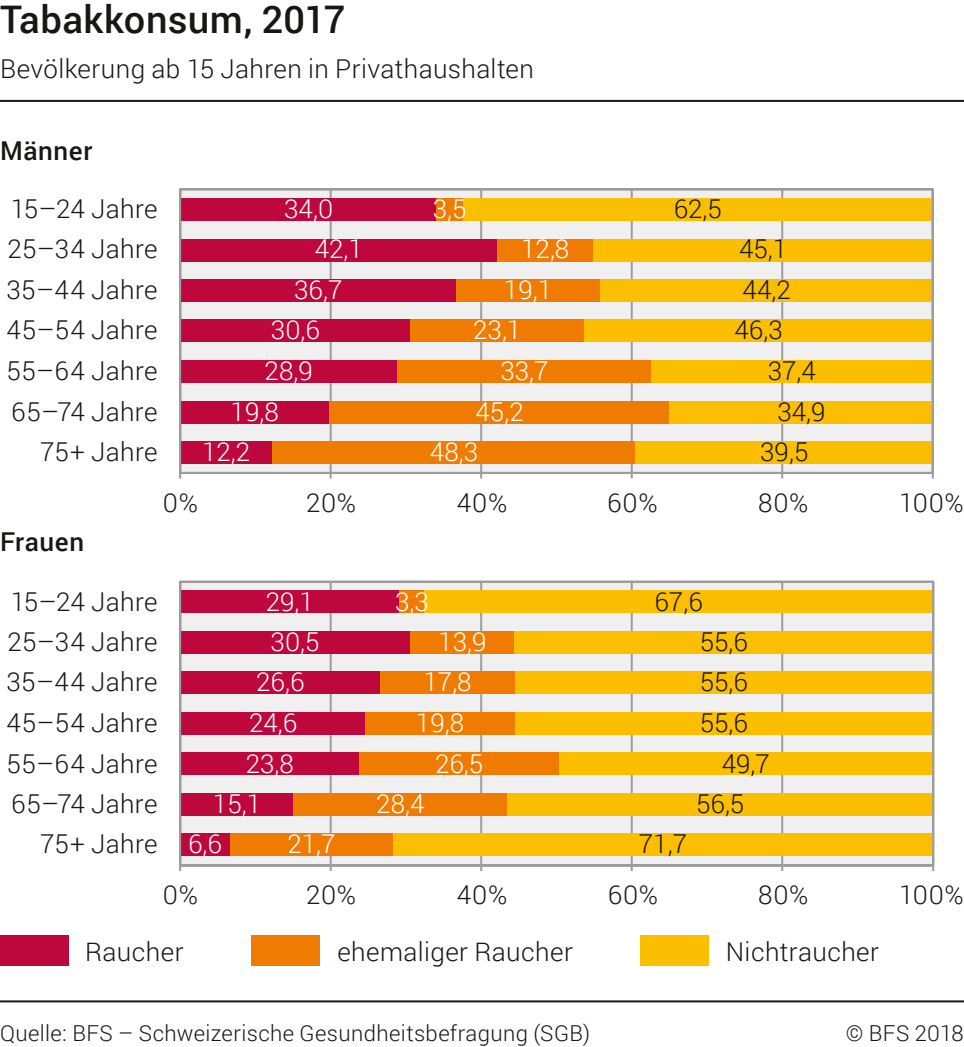
<style>
.page{position:relative;width:964px;height:1047px;background:#fff}
.page>*{position:absolute;margin:0;border:0;box-sizing:border-box;transform-origin:0 0}
.t1{font:500 38px "Roboto";letter-spacing:.01em;color:#181716}
.t2{font:300 26px/40.4px "Roboto";letter-spacing:.015em;color:#181716;text-align:right}
.t3{font:300 26px "Roboto";color:#fff}
.t4{font:500 26px "Roboto";letter-spacing:.025em;color:#181716}
.t5{font:300 22px "Roboto";letter-spacing:.02em;color:#181716}
</style>
<div class="page">
<svg style="left:179px;top:188px;width:755px;height:291px"></svg>
<hr style="left:329px;top:189px;width:2px;height:284px;background:#9c9c9c">
<hr style="left:480px;top:189px;width:2px;height:284px;background:#9c9c9c">
<hr style="left:630px;top:189px;width:2px;height:284px;background:#9c9c9c">
<hr style="left:781px;top:189px;width:2px;height:284px;background:#9c9c9c">
<hr style="left:180px;top:472px;width:752px;height:2px;background:#9c9c9c">
<div style="left:180px;top:198px;width:256px;height:22px;background:#be083d"></div>
<div style="left:436px;top:198px;width:26px;height:22px;background:#ef7c00"></div>
<div style="left:462px;top:198px;width:470px;height:22px;background:#fcbe00"></div>
<div style="left:180px;top:239px;width:316px;height:22px;background:#be083d"></div>
<div style="left:496px;top:239px;width:97px;height:22px;background:#ef7c00"></div>
<div style="left:593px;top:239px;width:339px;height:22px;background:#fcbe00"></div>
<div style="left:180px;top:279px;width:276px;height:23px;background:#be083d"></div>
<div style="left:456px;top:279px;width:144px;height:23px;background:#ef7c00"></div>
<div style="left:600px;top:279px;width:332px;height:23px;background:#fcbe00"></div>
<div style="left:180px;top:320px;width:230px;height:22px;background:#be083d"></div>
<div style="left:410px;top:320px;width:174px;height:22px;background:#ef7c00"></div>
<div style="left:584px;top:320px;width:348px;height:22px;background:#fcbe00"></div>
<div style="left:180px;top:360px;width:217px;height:22px;background:#be083d"></div>
<div style="left:397px;top:360px;width:253px;height:22px;background:#ef7c00"></div>
<div style="left:650px;top:360px;width:282px;height:22px;background:#fcbe00"></div>
<div style="left:180px;top:401px;width:149px;height:22px;background:#be083d"></div>
<div style="left:329px;top:401px;width:340px;height:22px;background:#ef7c00"></div>
<div style="left:669px;top:401px;width:263px;height:22px;background:#fcbe00"></div>
<div style="left:180px;top:441px;width:92px;height:23px;background:#be083d"></div>
<div style="left:272px;top:441px;width:363px;height:23px;background:#ef7c00"></div>
<div style="left:635px;top:441px;width:297px;height:23px;background:#fcbe00"></div>
<div style="left:0;top:935px;width:68px;height:31px;background:#be083d"></div>
<div style="left:252px;top:935px;width:68px;height:31px;background:#ef7c00"></div>
<div style="left:640px;top:935px;width:68px;height:31px;background:#fcbe00"></div>
<hr style="left:0;top:100px;width:963px;height:2px;background:#181716">
<hr style="left:0;top:1000px;width:963px;height:2px;background:#181716">
<svg style="left:179px;top:580px;width:755px;height:291px"></svg>
<hr style="left:329px;top:582px;width:2px;height:283px;background:#9c9c9c">
<hr style="left:480px;top:582px;width:2px;height:283px;background:#9c9c9c">
<hr style="left:630px;top:582px;width:2px;height:283px;background:#9c9c9c">
<hr style="left:781px;top:582px;width:2px;height:283px;background:#9c9c9c">
<hr style="left:180px;top:864px;width:752px;height:2px;background:#9c9c9c">
<div style="left:180px;top:591px;width:219px;height:22px;background:#be083d"></div>
<div style="left:399px;top:591px;width:25px;height:22px;background:#ef7c00"></div>
<div style="left:424px;top:591px;width:508px;height:22px;background:#fcbe00"></div>
<div style="left:180px;top:631px;width:230px;height:23px;background:#be083d"></div>
<div style="left:410px;top:631px;width:104px;height:23px;background:#ef7c00"></div>
<div style="left:514px;top:631px;width:418px;height:23px;background:#fcbe00"></div>
<div style="left:180px;top:672px;width:200px;height:22px;background:#be083d"></div>
<div style="left:380px;top:672px;width:134px;height:22px;background:#ef7c00"></div>
<div style="left:514px;top:672px;width:418px;height:22px;background:#fcbe00"></div>
<div style="left:180px;top:712px;width:185px;height:22px;background:#be083d"></div>
<div style="left:365px;top:712px;width:149px;height:22px;background:#ef7c00"></div>
<div style="left:514px;top:712px;width:418px;height:22px;background:#fcbe00"></div>
<div style="left:180px;top:753px;width:179px;height:22px;background:#be083d"></div>
<div style="left:359px;top:753px;width:199px;height:22px;background:#ef7c00"></div>
<div style="left:558px;top:753px;width:374px;height:22px;background:#fcbe00"></div>
<div style="left:180px;top:793px;width:113px;height:23px;background:#be083d"></div>
<div style="left:293px;top:793px;width:214px;height:23px;background:#ef7c00"></div>
<div style="left:507px;top:793px;width:425px;height:23px;background:#fcbe00"></div>
<div style="left:180px;top:834px;width:50px;height:22px;background:#be083d"></div>
<div style="left:230px;top:834px;width:163px;height:22px;background:#ef7c00"></div>
<div style="left:393px;top:834px;width:539px;height:22px;background:#fcbe00"></div>
<hr style="left:179px;top:189px;width:2px;height:284px;background:#9c9c9c">
<hr style="left:931px;top:189px;width:2px;height:284px;background:#9c9c9c">
<hr style="left:179px;top:582px;width:2px;height:283px;background:#9c9c9c">
<hr style="left:931px;top:582px;width:2px;height:283px;background:#9c9c9c">
<h1 class="t1" style="left:0;top:-8px;width:347px">Tabakkonsum, 2017</h1>
<p class="t2" style="left:0;top:47px;width:535px">Bevölkerung ab 15 Jahren in Privathaushalten</p>
<p class="t4" style="left:0;top:133px;width:94px">Männer</p>
<p class="t2" style="left:6px;top:188px;width:152px">15–24 Jahre<br>25–34 Jahre<br>35–44 Jahre<br>45–54 Jahre<br>55–64 Jahre<br>65–74 Jahre<br>75+ Jahre</p>
<p class="t3" style="left:284px;top:191px;width:50px">34,0</p>
<p class="t3" style="left:432px;top:191px;width:35px">3,5</p>
<p class="t2" style="left:673px;top:188px;width:50px">62,5</p>
<p class="t3" style="left:314px;top:231px;width:50px">42,1</p>
<p class="t3" style="left:521px;top:231px;width:50px">12,8</p>
<p class="t2" style="left:738px;top:228px;width:50px">45,1</p>
<p class="t3" style="left:294px;top:272px;width:50px">36,7</p>
<p class="t3" style="left:504px;top:272px;width:50px">19,1</p>
<p class="t2" style="left:742px;top:269px;width:50px">44,2</p>
<p class="t3" style="left:271px;top:312px;width:50px">30,6</p>
<p class="t3" style="left:473px;top:312px;width:50px">23,1</p>
<p class="t2" style="left:734px;top:309px;width:50px">46,3</p>
<p class="t3" style="left:264px;top:353px;width:50px">28,9</p>
<p class="t3" style="left:500px;top:353px;width:50px">33,7</p>
<p class="t2" style="left:767px;top:350px;width:50px">37,4</p>
<p class="t3" style="left:230px;top:393px;width:50px">19,8</p>
<p class="t3" style="left:475px;top:393px;width:50px">45,2</p>
<p class="t2" style="left:777px;top:390px;width:50px">34,9</p>
<p class="t3" style="left:202px;top:434px;width:50px">12,2</p>
<p class="t3" style="left:430px;top:434px;width:50px">48,3</p>
<p class="t2" style="left:760px;top:431px;width:50px">39,5</p>
<p class="t4" style="left:0;top:524px;width:86px">Frauen</p>
<p class="t2" style="left:163px;top:481px;width:37px">0%</p>
<p class="t2" style="left:306px;top:481px;width:51px">20%</p>
<p class="t2" style="left:456px;top:481px;width:52px">40%</p>
<p class="t2" style="left:607px;top:481px;width:52px">60%</p>
<p class="t2" style="left:758px;top:481px;width:52px">80%</p>
<p class="t2" style="left:899px;top:481px;width:66px">100%</p>
<p class="t2" style="left:6px;top:580px;width:152px">15–24 Jahre<br>25–34 Jahre<br>35–44 Jahre<br>45–54 Jahre<br>55–64 Jahre<br>65–74 Jahre<br>75+ Jahre</p>
<p class="t3" style="left:266px;top:583px;width:50px">29,1</p>
<p class="t3" style="left:395px;top:583px;width:35px">3,3</p>
<p class="t2" style="left:654px;top:580px;width:50px">67,6</p>
<p class="t3" style="left:270px;top:624px;width:50px">30,5</p>
<p class="t3" style="left:438px;top:624px;width:50px">13,9</p>
<p class="t2" style="left:699px;top:621px;width:50px">55,6</p>
<p class="t3" style="left:256px;top:664px;width:50px">26,6</p>
<p class="t3" style="left:423px;top:664px;width:50px">17,8</p>
<p class="t2" style="left:699px;top:661px;width:50px">55,6</p>
<p class="t3" style="left:249px;top:704px;width:50px">24,6</p>
<p class="t3" style="left:416px;top:704px;width:50px">19,8</p>
<p class="t2" style="left:699px;top:701px;width:50px">55,6</p>
<p class="t3" style="left:246px;top:745px;width:50px">23,8</p>
<p class="t3" style="left:435px;top:745px;width:50px">26,5</p>
<p class="t2" style="left:721px;top:742px;width:50px">49,7</p>
<p class="t3" style="left:213px;top:786px;width:50px">15,1</p>
<p class="t3" style="left:376px;top:786px;width:50px">28,4</p>
<p class="t2" style="left:696px;top:783px;width:50px">56,5</p>
<p class="t3" style="left:188px;top:826px;width:35px">6,6</p>
<p class="t3" style="left:287px;top:826px;width:50px">21,7</p>
<p class="t2" style="left:638px;top:823px;width:50px">71,7</p>
<p class="t2" style="left:163px;top:874px;width:37px">0%</p>
<p class="t2" style="left:306px;top:874px;width:51px">20%</p>
<p class="t2" style="left:456px;top:874px;width:52px">40%</p>
<p class="t2" style="left:607px;top:874px;width:52px">60%</p>
<p class="t2" style="left:758px;top:874px;width:52px">80%</p>
<p class="t2" style="left:899px;top:874px;width:66px">100%</p>
<p class="t2" style="left:85px;top:930px;width:100px">Raucher</p>
<p class="t2" style="left:337px;top:930px;width:237px">ehemaliger Raucher</p>
<p class="t2" style="left:725px;top:930px;width:155px">Nichtraucher</p>
<p class="t5" style="left:0;top:1018px;width:591px">Quelle: BFS – Schweizerische Gesundheitsbefragung (SGB)</p>
<p class="t5" style="left:845px;top:1018px;width:119px">© BFS 2018</p>
</div>
